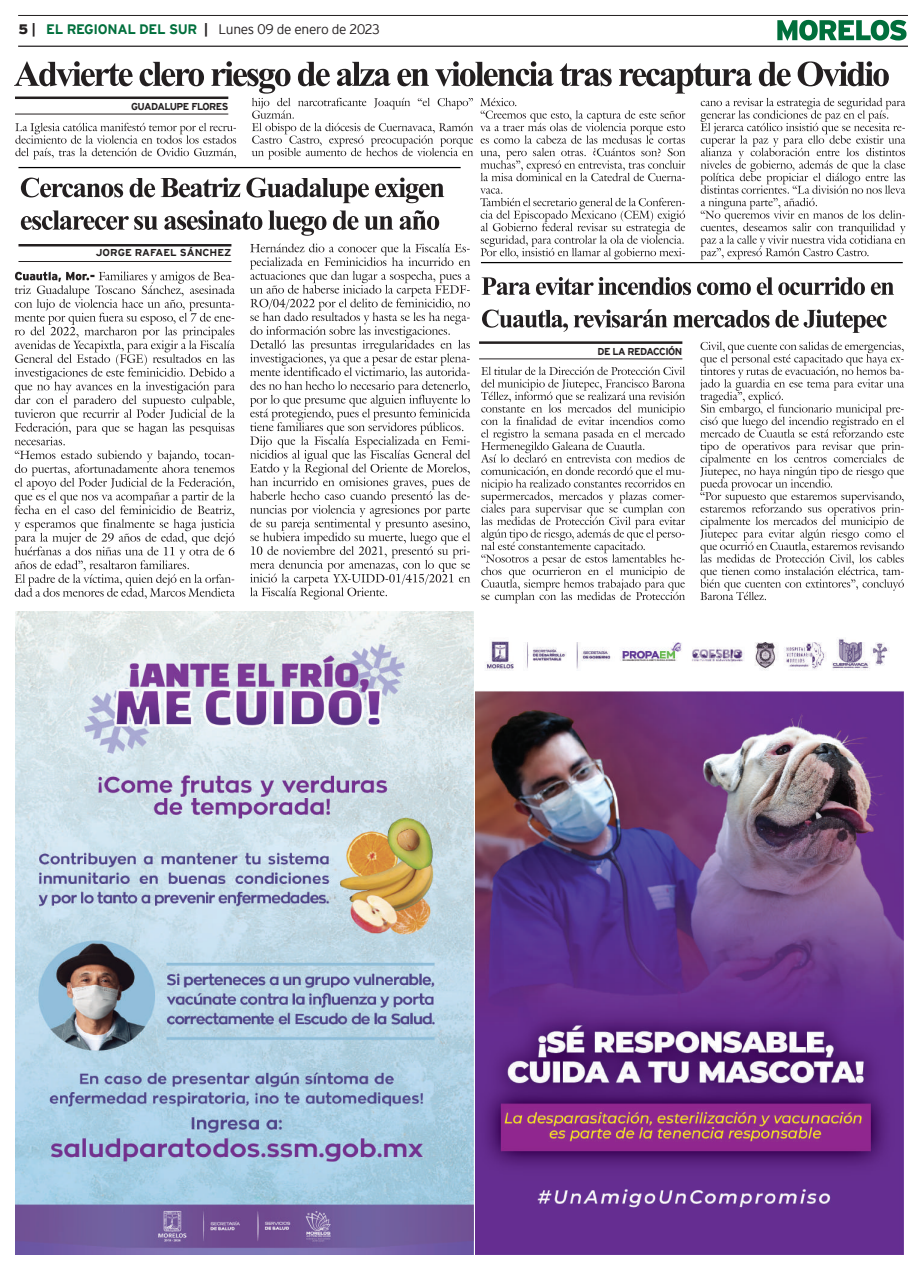
<style>
.page{position:relative;width:923px;height:1268px;background:#fff}
.page>*{position:absolute;margin:0;border:0;box-sizing:border-box;transform-origin:0 0}
.t1{font:300 13.75px "Interstate";letter-spacing:-.025em;color:#231f20}
.t2{font:700 10px "Interstate";letter-spacing:-.05em;color:#231f20}
.t3{font:700 10px "Interstate";color:#231f20;scale:1.05 1}
.s1{font-weight:900}
.s2{font-weight:700}
.s3{font-weight:700;color:#006f3c}
</style>
<div class="page">
<hr style="left:18px;top:15px;width:889px;height:1px;background:#231f20">
<hr style="left:18px;top:46px;width:889px;height:1px;background:#231f20">
<svg style="left:777px;top:20px;width:129px;height:21px"></svg>
<svg style="left:14px;top:61px;width:891px;height:542px"></svg>
<hr style="left:18px;top:244px;width:213px;height:2px;background:#231f20">
<hr style="left:18px;top:261px;width:213px;height:1px;background:#231f20">
<hr style="left:18px;top:167px;width:442px;height:1px;background:#000">
<img style="left:15px;top:611px;width:459px;height:643px">
<img style="left:476px;top:638px;width:427px;height:616px">
<p class="t1" style="left:18px;top:21px;width:363px"><span class="s1">5</span> <span class="s2">|</span> <span class="s3">EL REGIONAL DEL SUR</span> <span class="s2">|</span> Lunes 09 de enero de 2023</p>
<p class="t2" style="left:131px;top:101px;width:99px">GUADALUPE FLORES</p>
<p class="t3" style="left:96px;top:247px;width:131px">JORGE RAFAEL SÁNCHEZ</p>
<p class="t2" style="left:597px;top:345px;width:86px">DE LA REDACCIÓN</p>
</div>
